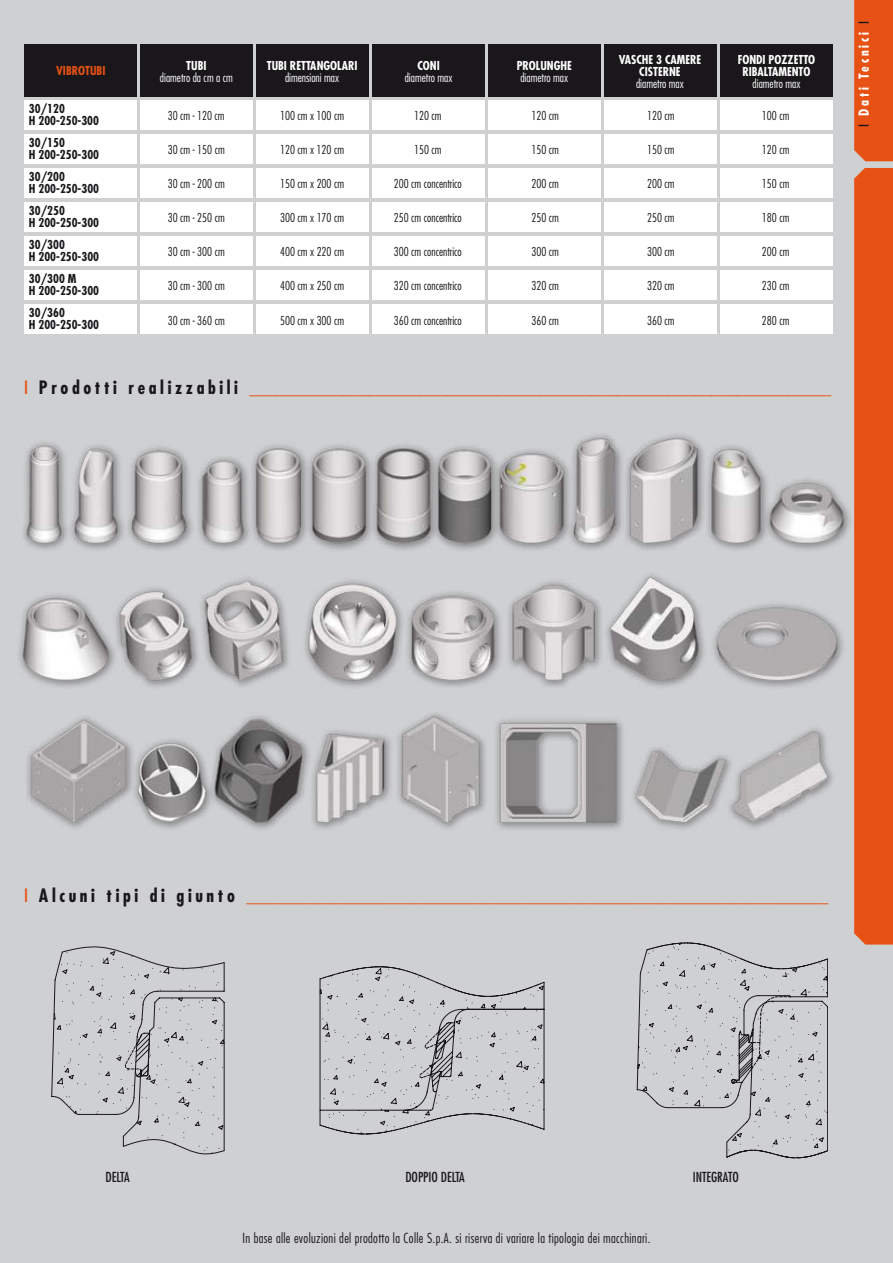
<style>
.page{position:relative;width:893px;height:1263px;background:#cfd0d2}
.page>*{position:absolute;margin:0;border:0;box-sizing:border-box;transform-origin:0 0}
.t1{font:condensed 18px "Futura";color:#e75113}
.t2{font:300 condensed 13.5px "Futura";letter-spacing:.025em;color:#1a171b}
.t3{font:condensed 13.5px "Futura";color:#1a171b}
.t4{font:700 condensed 13.5px "Futura";letter-spacing:.2em;color:#fff}
.t5{font:300 condensed 12px "Futura";color:#1a171b}
.t6{font:700 condensed 12px/12px "Futura";color:#1a171b}
.t7{font:700 condensed 12px/12px "Futura";color:#fff;text-align:center}
.t8{font:300 condensed 12px "Futura";color:#fff}
.t9{font:700 condensed 12px "Futura";color:#e75113}
.s1{font-weight:700;color:#1a171b}
.s2{font-weight:400;color:#1a171b}
</style>
<div class="page">
<div style="left:854px;top:168px;width:39px;height:776px;background:#e75113"></div>
<div style="left:854px;top:0;width:39px;height:161px;background:#e75113"></div>
<div style="left:24px;top:44px;width:113px;height:53px;background:#1a171b"></div>
<div style="left:140px;top:44px;width:113px;height:53px;background:#1a171b"></div>
<div style="left:256px;top:44px;width:113px;height:53px;background:#1a171b"></div>
<div style="left:372px;top:44px;width:113px;height:53px;background:#1a171b"></div>
<div style="left:488px;top:44px;width:113px;height:53px;background:#1a171b"></div>
<div style="left:604px;top:44px;width:113px;height:53px;background:#1a171b"></div>
<div style="left:720px;top:44px;width:113px;height:53px;background:#1a171b"></div>
<div style="left:24px;top:100px;width:113px;height:30px;background:#fff"></div>
<div style="left:140px;top:100px;width:113px;height:30px;background:#fff"></div>
<div style="left:256px;top:100px;width:113px;height:30px;background:#fff"></div>
<div style="left:372px;top:100px;width:113px;height:30px;background:#fff"></div>
<div style="left:488px;top:100px;width:113px;height:30px;background:#fff"></div>
<div style="left:604px;top:100px;width:113px;height:30px;background:#fff"></div>
<div style="left:720px;top:100px;width:113px;height:30px;background:#fff"></div>
<div style="left:24px;top:134px;width:113px;height:30px;background:#fff"></div>
<div style="left:140px;top:134px;width:113px;height:30px;background:#fff"></div>
<div style="left:256px;top:134px;width:113px;height:30px;background:#fff"></div>
<div style="left:372px;top:134px;width:113px;height:30px;background:#fff"></div>
<div style="left:488px;top:134px;width:113px;height:30px;background:#fff"></div>
<div style="left:604px;top:134px;width:113px;height:30px;background:#fff"></div>
<div style="left:720px;top:134px;width:113px;height:30px;background:#fff"></div>
<div style="left:24px;top:168px;width:113px;height:30px;background:#fff"></div>
<div style="left:140px;top:168px;width:113px;height:30px;background:#fff"></div>
<div style="left:256px;top:168px;width:113px;height:30px;background:#fff"></div>
<div style="left:372px;top:168px;width:113px;height:30px;background:#fff"></div>
<div style="left:488px;top:168px;width:113px;height:30px;background:#fff"></div>
<div style="left:604px;top:168px;width:113px;height:30px;background:#fff"></div>
<div style="left:720px;top:168px;width:113px;height:30px;background:#fff"></div>
<div style="left:24px;top:202px;width:113px;height:30px;background:#fff"></div>
<div style="left:140px;top:202px;width:113px;height:30px;background:#fff"></div>
<div style="left:256px;top:202px;width:113px;height:30px;background:#fff"></div>
<div style="left:372px;top:202px;width:113px;height:30px;background:#fff"></div>
<div style="left:488px;top:202px;width:113px;height:30px;background:#fff"></div>
<div style="left:604px;top:202px;width:113px;height:30px;background:#fff"></div>
<div style="left:720px;top:202px;width:113px;height:30px;background:#fff"></div>
<div style="left:24px;top:236px;width:113px;height:30px;background:#fff"></div>
<div style="left:140px;top:236px;width:113px;height:30px;background:#fff"></div>
<div style="left:256px;top:236px;width:113px;height:30px;background:#fff"></div>
<div style="left:372px;top:236px;width:113px;height:30px;background:#fff"></div>
<div style="left:488px;top:236px;width:113px;height:30px;background:#fff"></div>
<div style="left:604px;top:236px;width:113px;height:30px;background:#fff"></div>
<div style="left:720px;top:236px;width:113px;height:30px;background:#fff"></div>
<div style="left:24px;top:270px;width:113px;height:30px;background:#fff"></div>
<div style="left:140px;top:270px;width:113px;height:30px;background:#fff"></div>
<div style="left:256px;top:270px;width:113px;height:30px;background:#fff"></div>
<div style="left:372px;top:270px;width:113px;height:30px;background:#fff"></div>
<div style="left:488px;top:270px;width:113px;height:30px;background:#fff"></div>
<div style="left:604px;top:270px;width:113px;height:30px;background:#fff"></div>
<div style="left:720px;top:270px;width:113px;height:30px;background:#fff"></div>
<div style="left:24px;top:304px;width:113px;height:30px;background:#fff"></div>
<div style="left:140px;top:304px;width:113px;height:30px;background:#fff"></div>
<div style="left:256px;top:304px;width:113px;height:30px;background:#fff"></div>
<div style="left:372px;top:304px;width:113px;height:30px;background:#fff"></div>
<div style="left:488px;top:304px;width:113px;height:30px;background:#fff"></div>
<div style="left:604px;top:304px;width:113px;height:30px;background:#fff"></div>
<div style="left:720px;top:304px;width:113px;height:30px;background:#fff"></div>
<img style="left:18px;top:435px;width:832px;height:394px">
<svg style="left:51px;top:946px;width:174px;height:208px"></svg>
<svg style="left:319px;top:966px;width:226px;height:168px"></svg>
<svg style="left:637px;top:942px;width:191px;height:216px"></svg>
<p class="t9" style="left:56px;top:63px;width:51px">VIBROTUBI</p>
<p class="t7" style="left:186px;top:59px;width:22px">TUBI</p>
<p class="t8" style="left:160px;top:70px;width:74px">diametro da cm a cm</p>
<p class="t7" style="left:267px;top:59px;width:92px">TUBI RETTANGOLARI</p>
<p class="t8" style="left:285px;top:70px;width:56px">dimensioni max</p>
<p class="t7" style="left:417px;top:59px;width:24px">CONI</p>
<p class="t8" style="left:405px;top:70px;width:49px">diametro max</p>
<p class="t7" style="left:517px;top:59px;width:57px">PROLUNGHE</p>
<p class="t8" style="left:520px;top:70px;width:49px">diametro max</p>
<p class="t7" style="left:619px;top:54px;width:84px">VASCHE 3 CAMERE<br>CISTERNE</p>
<p class="t8" style="left:636px;top:76px;width:49px">diametro max</p>
<p class="t7" style="left:738px;top:54px;width:79px">FONDI POZZETTO<br>RIBALTAMENTO</p>
<p class="t8" style="left:753px;top:76px;width:49px">diametro max</p>
<p class="t6" style="left:29px;top:103px;width:72px">30/120<br>H 200-250-300</p>
<p class="t5" style="left:168px;top:108px;width:58px">30 cm - 120 cm</p>
<p class="t5" style="left:280px;top:108px;width:66px">100 cm x 100 cm</p>
<p class="t5" style="left:414px;top:108px;width:29px">120 cm</p>
<p class="t5" style="left:531px;top:108px;width:29px">120 cm</p>
<p class="t5" style="left:647px;top:108px;width:29px">120 cm</p>
<p class="t5" style="left:762px;top:108px;width:29px">100 cm</p>
<p class="t6" style="left:29px;top:137px;width:72px">30/150<br>H 200-250-300</p>
<p class="t5" style="left:168px;top:142px;width:58px">30 cm - 150 cm</p>
<p class="t5" style="left:280px;top:142px;width:66px">120 cm x 120 cm</p>
<p class="t5" style="left:414px;top:142px;width:29px">150 cm</p>
<p class="t5" style="left:531px;top:142px;width:29px">150 cm</p>
<p class="t5" style="left:647px;top:142px;width:29px">150 cm</p>
<p class="t5" style="left:762px;top:142px;width:29px">120 cm</p>
<p class="t6" style="left:29px;top:171px;width:72px">30/200<br>H 200-250-300</p>
<p class="t5" style="left:168px;top:176px;width:58px">30 cm - 200 cm</p>
<p class="t5" style="left:280px;top:176px;width:66px">150 cm x 200 cm</p>
<p class="t5" style="left:394px;top:176px;width:70px">200 cm concentrico</p>
<p class="t5" style="left:531px;top:176px;width:29px">200 cm</p>
<p class="t5" style="left:647px;top:176px;width:29px">200 cm</p>
<p class="t5" style="left:762px;top:176px;width:29px">150 cm</p>
<p class="t6" style="left:29px;top:205px;width:72px">30/250<br>H 200-250-300</p>
<p class="t5" style="left:168px;top:210px;width:58px">30 cm - 250 cm</p>
<p class="t5" style="left:280px;top:210px;width:66px">300 cm x 170 cm</p>
<p class="t5" style="left:394px;top:210px;width:70px">250 cm concentrico</p>
<p class="t5" style="left:531px;top:210px;width:29px">250 cm</p>
<p class="t5" style="left:647px;top:210px;width:29px">250 cm</p>
<p class="t5" style="left:762px;top:210px;width:29px">180 cm</p>
<p class="t6" style="left:29px;top:239px;width:72px">30/300<br>H 200-250-300</p>
<p class="t5" style="left:168px;top:244px;width:58px">30 cm - 300 cm</p>
<p class="t5" style="left:280px;top:244px;width:66px">400 cm x 220 cm</p>
<p class="t5" style="left:394px;top:244px;width:70px">300 cm concentrico</p>
<p class="t5" style="left:531px;top:244px;width:29px">300 cm</p>
<p class="t5" style="left:647px;top:244px;width:29px">300 cm</p>
<p class="t5" style="left:762px;top:244px;width:29px">200 cm</p>
<p class="t6" style="left:29px;top:273px;width:72px">30/300 M<br>H 200-250-300</p>
<p class="t5" style="left:168px;top:279px;width:58px">30 cm - 300 cm</p>
<p class="t5" style="left:280px;top:279px;width:66px">400 cm x 250 cm</p>
<p class="t5" style="left:394px;top:279px;width:70px">320 cm concentrico</p>
<p class="t5" style="left:531px;top:279px;width:29px">320 cm</p>
<p class="t5" style="left:647px;top:279px;width:29px">320 cm</p>
<p class="t5" style="left:762px;top:279px;width:29px">230 cm</p>
<p class="t6" style="left:29px;top:307px;width:72px">30/360<br>H 200-250-300</p>
<p class="t5" style="left:168px;top:313px;width:58px">30 cm - 360 cm</p>
<p class="t5" style="left:280px;top:313px;width:66px">500 cm x 300 cm</p>
<p class="t5" style="left:394px;top:313px;width:70px">360 cm concentrico</p>
<p class="t5" style="left:531px;top:313px;width:29px">360 cm</p>
<p class="t5" style="left:647px;top:313px;width:29px">360 cm</p>
<p class="t5" style="left:762px;top:313px;width:29px">280 cm</p>
<h1 class="t1" style="left:24px;top:376px;width:809px">I <span class="s1">P r o d o t t i r e a l i z z a b i l i</span> ____________________________________________________________________</h1>
<p class="t4" style="left:855px;top:127px;width:107px;rotate:-90deg"><span class="s2">I</span> Dati Tecnici <span class="s2">I</span></p>
<h1 class="t1" style="left:24px;top:884px;width:806px">I <span class="s1">A l c u n i t i p i d i g i u n t o</span> ____________________________________________________________________</h1>
<p class="t3" style="left:106px;top:1168px;width:26px">DELTA</p>
<p class="t3" style="left:405px;top:1168px;width:61px">DOPPIO DELTA</p>
<p class="t3" style="left:693px;top:1168px;width:48px">INTEGRATO</p>
<p class="t2" style="left:242px;top:1229px;width:409px">In base alle evoluzioni del prodotto la Colle S.p.A. si riserva di variare la tipologia dei macchinari.</p>
</div>
